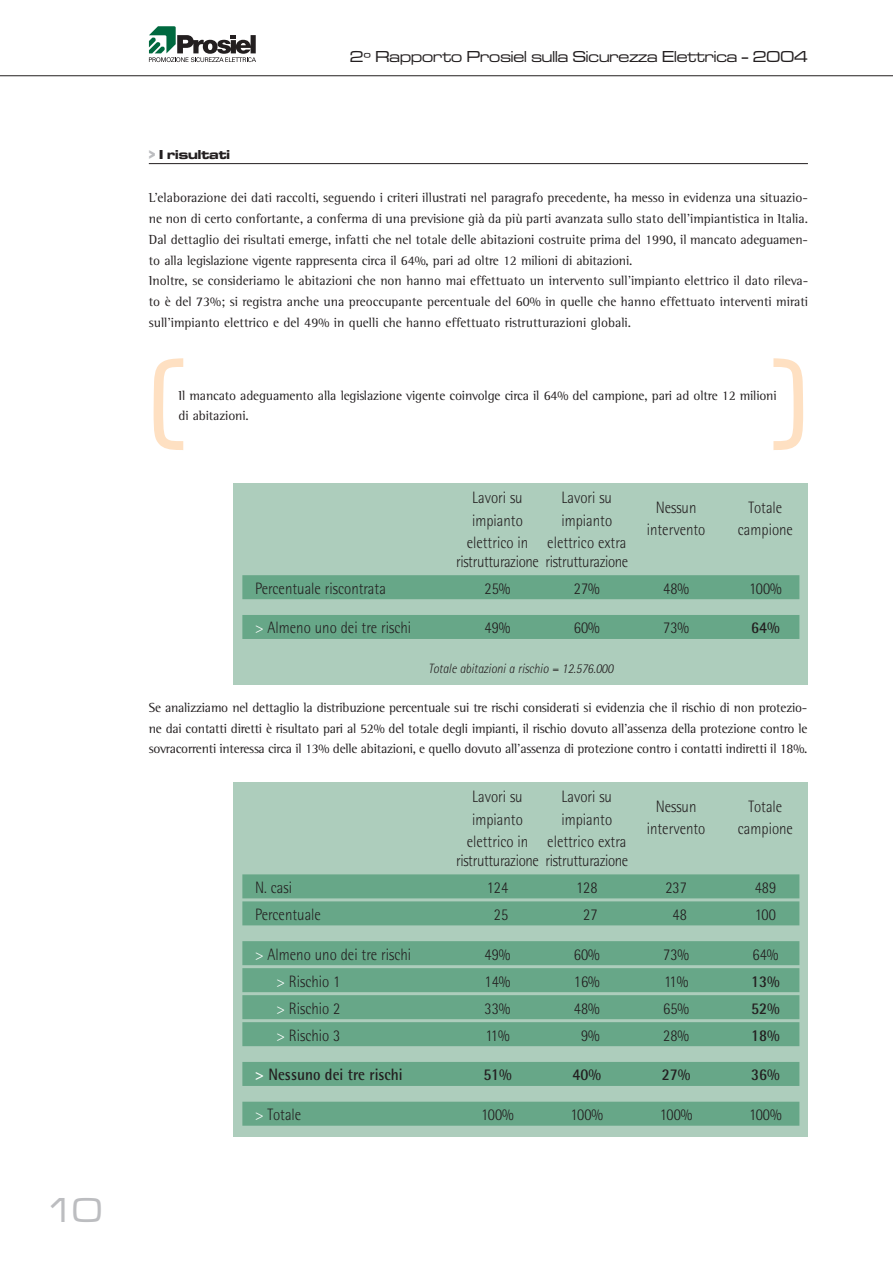
<style>
.page{position:relative;width:893px;height:1263px;background:#fff}
.page>*{position:absolute;margin:0;border:0;box-sizing:border-box;transform-origin:0 0}
.t1{font:122.1px "Microgramma D Medi Exte";color:#fee0c2}
.t2{font:36px "Microgramma D Medi Exte";color:#bcbdc0}
.t3{font:300 16.5px "Rotis Semi Sans";color:#231f20;scale:.9 1}
.t4{font:300 16.5px/18.5px "Rotis Semi Sans";letter-spacing:-.025em;color:#231f20;text-align:center;scale:.9 1}
.t5{font:16.5px "Microgramma D Medi Exte";color:#231f20}
.t6{font:700 16.5px "Rotis Semi Sans";color:#231f20;scale:.9 1}
.t7{font:13.5px/20.7px "Rotis Semi Serif";color:#231f20}
.t8{font:italic 300 13.5px "Rotis Semi Sans";color:#231f20;scale:.9 1}
.t9{font:13.5px "Microgramma D Bold Exte";color:#231f20}
.s1{color:#bcbdc0}
.s2{color:#fff}
.s3{color:#67a788}
</style>
<div class="page">
<hr style="left:149px;top:163px;width:659px;height:1px;background:#231f20">
<hr style="left:0;top:75px;width:892px;height:1px;background:#231f20">
<svg style="left:149px;top:26px;width:107px;height:36px"></svg>
<div style="left:234px;top:483px;width:574px;height:202px;background:#adcdbc"></div>
<div style="left:242px;top:575px;width:557px;height:24px;background:#67a788"></div>
<div style="left:242px;top:615px;width:557px;height:24px;background:#67a788"></div>
<div style="left:234px;top:782px;width:574px;height:355px;background:#adcdbc"></div>
<div style="left:242px;top:874px;width:557px;height:24px;background:#67a788"></div>
<div style="left:242px;top:901px;width:557px;height:24px;background:#67a788"></div>
<div style="left:242px;top:941px;width:557px;height:24px;background:#67a788"></div>
<div style="left:242px;top:968px;width:557px;height:24px;background:#67a788"></div>
<div style="left:242px;top:995px;width:557px;height:24px;background:#67a788"></div>
<div style="left:242px;top:1022px;width:557px;height:24px;background:#67a788"></div>
<div style="left:242px;top:1062px;width:557px;height:24px;background:#67a788"></div>
<div style="left:242px;top:1102px;width:557px;height:24px;background:#67a788"></div>
<h2 class="t2" style="left:45px;top:1188px;width:58px">10</h2>
<p class="t5" style="left:350px;top:47px;width:460px">2º Rapporto Prosiel sulla Sicurezza Elettrica - 2004</p>
<p class="t9" style="left:149px;top:147px;width:83px"><span class="s1">&gt;</span> I risultati</p>
<p class="t7" style="left:149px;top:189px;width:661px">L’elaborazione dei dati raccolti, seguendo i criteri illustrati nel paragrafo precedente, ha messo in evidenza una situazio&shy;ne non di certo confortante, a conferma di una previsione già da più parti avanzata sullo stato dell’impiantistica in Italia.<br>Dal dettaglio dei risultati emerge, infatti che nel totale delle abitazioni costruite prima del 1990, il mancato adeguamen&shy;to alla legislazione vigente rappresenta circa il 64%, pari ad oltre 12 milioni di abitazioni.<br>Inoltre, se consideriamo le abitazioni che non hanno mai effettuato un intervento sull’impianto elettrico il dato rileva&shy;to è del 73%; si registra anche una preoccupante percentuale del 60% in quelle che hanno effettuato interventi mirati sull’impianto elettrico e del 49% in quelli che hanno effettuato ristrutturazioni globali.</p>
<h1 class="t1" style="left:149px;top:328px;width:39px">(</h1>
<h1 class="t1" style="left:770px;top:328px;width:39px">)</h1>
<p class="t7" style="left:179px;top:386px;width:600px">Il mancato adeguamento alla legislazione vigente coinvolge circa il 64% del campione, pari ad oltre 12 milioni di abitazioni.</p>
<p class="t3" style="left:472px;top:492px;width:58px">Lavori su</p>
<p class="t3" style="left:562px;top:492px;width:58px">Lavori su</p>
<p class="t3" style="left:472px;top:514px;width:58px">impianto</p>
<p class="t3" style="left:561px;top:514px;width:58px">impianto</p>
<p class="t4" style="left:456px;top:535px;width:193px">elettrico in elettrico extra ristrutturazione ristrutturazione</p>
<p class="t3" style="left:656px;top:501px;width:47px">Nessun</p>
<p class="t3" style="left:748px;top:501px;width:39px">Totale</p>
<p class="t3" style="left:647px;top:524px;width:67px">intervento</p>
<p class="t3" style="left:738px;top:524px;width:63px">campione</p>
<p class="t3" style="left:255px;top:582px;width:147px">Percentuale riscontrata</p>
<p class="t3" style="left:485px;top:582px;width:30px">25%</p>
<p class="t3" style="left:574px;top:582px;width:30px">27%</p>
<p class="t3" style="left:663px;top:582px;width:30px">48%</p>
<p class="t3" style="left:749px;top:582px;width:38px">100%</p>
<p class="t3" style="left:255px;top:622px;width:175px"><span class="s2">&gt;</span> Almeno uno dei tre rischi</p>
<p class="t3" style="left:485px;top:622px;width:30px">49%</p>
<p class="t3" style="left:574px;top:622px;width:30px">60%</p>
<p class="t3" style="left:663px;top:622px;width:30px">73%</p>
<p class="t6" style="left:751px;top:622px;width:33px">64%</p>
<p class="t8" style="left:429px;top:664px;width:207px">Totale abitazioni a rischio = 12.576.000</p>
<p class="t7" style="left:149px;top:698px;width:660px;text-align:justify">Se analizziamo nel dettaglio la distribuzione percentuale sui tre rischi considerati si evidenzia che il rischio di non protezio&shy;ne dai contatti diretti è risultato pari al 52% del totale degli impianti, il rischio dovuto all’assenza della protezione contro le sovracorrenti interessa circa il 13% delle abitazioni, e quello dovuto all’assenza di protezione contro i contatti indiretti il 18%.</p>
<p class="t3" style="left:472px;top:791px;width:58px">Lavori su</p>
<p class="t3" style="left:562px;top:791px;width:58px">Lavori su</p>
<p class="t3" style="left:472px;top:813px;width:58px">impianto</p>
<p class="t3" style="left:561px;top:813px;width:58px">impianto</p>
<p class="t4" style="left:456px;top:834px;width:193px">elettrico in elettrico extra ristrutturazione ristrutturazione</p>
<p class="t3" style="left:656px;top:800px;width:47px">Nessun</p>
<p class="t3" style="left:748px;top:800px;width:39px">Totale</p>
<p class="t3" style="left:647px;top:823px;width:67px">intervento</p>
<p class="t3" style="left:738px;top:823px;width:63px">campione</p>
<p class="t3" style="left:255px;top:881px;width:43px">N. casi</p>
<p class="t3" style="left:487px;top:881px;width:25px">124</p>
<p class="t3" style="left:576px;top:881px;width:25px">128</p>
<p class="t3" style="left:665px;top:881px;width:25px">237</p>
<p class="t3" style="left:755px;top:881px;width:25px">489</p>
<p class="t3" style="left:255px;top:908px;width:75px">Percentuale</p>
<p class="t3" style="left:487px;top:908px;width:25px"><span class="s3">1</span>25</p>
<p class="t3" style="left:576px;top:908px;width:25px"><span class="s3">1</span>27</p>
<p class="t3" style="left:665px;top:908px;width:25px"><span class="s3">1</span>48</p>
<p class="t3" style="left:755px;top:908px;width:25px">100</p>
<p class="t3" style="left:255px;top:948px;width:175px"><span class="s2">&gt;</span> Almeno uno dei tre rischi</p>
<p class="t3" style="left:485px;top:948px;width:30px">49%</p>
<p class="t3" style="left:574px;top:948px;width:30px">60%</p>
<p class="t3" style="left:663px;top:948px;width:30px">73%</p>
<p class="t3" style="left:752px;top:948px;width:30px">64%</p>
<p class="t3" style="left:276px;top:975px;width:73px"><span class="s2">&gt;</span> Rischio 1</p>
<p class="t3" style="left:485px;top:975px;width:30px">14%</p>
<p class="t3" style="left:574px;top:975px;width:30px">16%</p>
<p class="t3" style="left:664px;top:975px;width:28px">11%</p>
<p class="t6" style="left:751px;top:975px;width:33px">13%</p>
<p class="t3" style="left:276px;top:1002px;width:73px"><span class="s2">&gt;</span> Rischio 2</p>
<p class="t3" style="left:485px;top:1002px;width:30px">33%</p>
<p class="t3" style="left:574px;top:1002px;width:30px">48%</p>
<p class="t3" style="left:663px;top:1002px;width:30px">65%</p>
<p class="t6" style="left:751px;top:1002px;width:33px">52%</p>
<p class="t3" style="left:276px;top:1029px;width:73px"><span class="s2">&gt;</span> Rischio 3</p>
<p class="t3" style="left:485px;top:1029px;width:28px">11%</p>
<p class="t3" style="left:574px;top:1029px;width:30px"><span class="s3">1</span>9%</p>
<p class="t3" style="left:663px;top:1029px;width:30px">28%</p>
<p class="t6" style="left:751px;top:1029px;width:33px">18%</p>
<p class="t6" style="left:255px;top:1069px;width:165px"><span class="s2">&gt;</span> Nessuno dei tre rischi</p>
<p class="t6" style="left:483px;top:1069px;width:33px">51%</p>
<p class="t6" style="left:573px;top:1069px;width:33px">40%</p>
<p class="t6" style="left:662px;top:1069px;width:33px">27%</p>
<p class="t6" style="left:751px;top:1069px;width:33px">36%</p>
<p class="t3" style="left:255px;top:1109px;width:53px"><span class="s2">&gt;</span> Totale</p>
<p class="t3" style="left:481px;top:1109px;width:38px">100%</p>
<p class="t3" style="left:571px;top:1109px;width:38px">100%</p>
<p class="t3" style="left:660px;top:1109px;width:38px">100%</p>
<p class="t3" style="left:749px;top:1109px;width:38px">100%</p>
</div>
